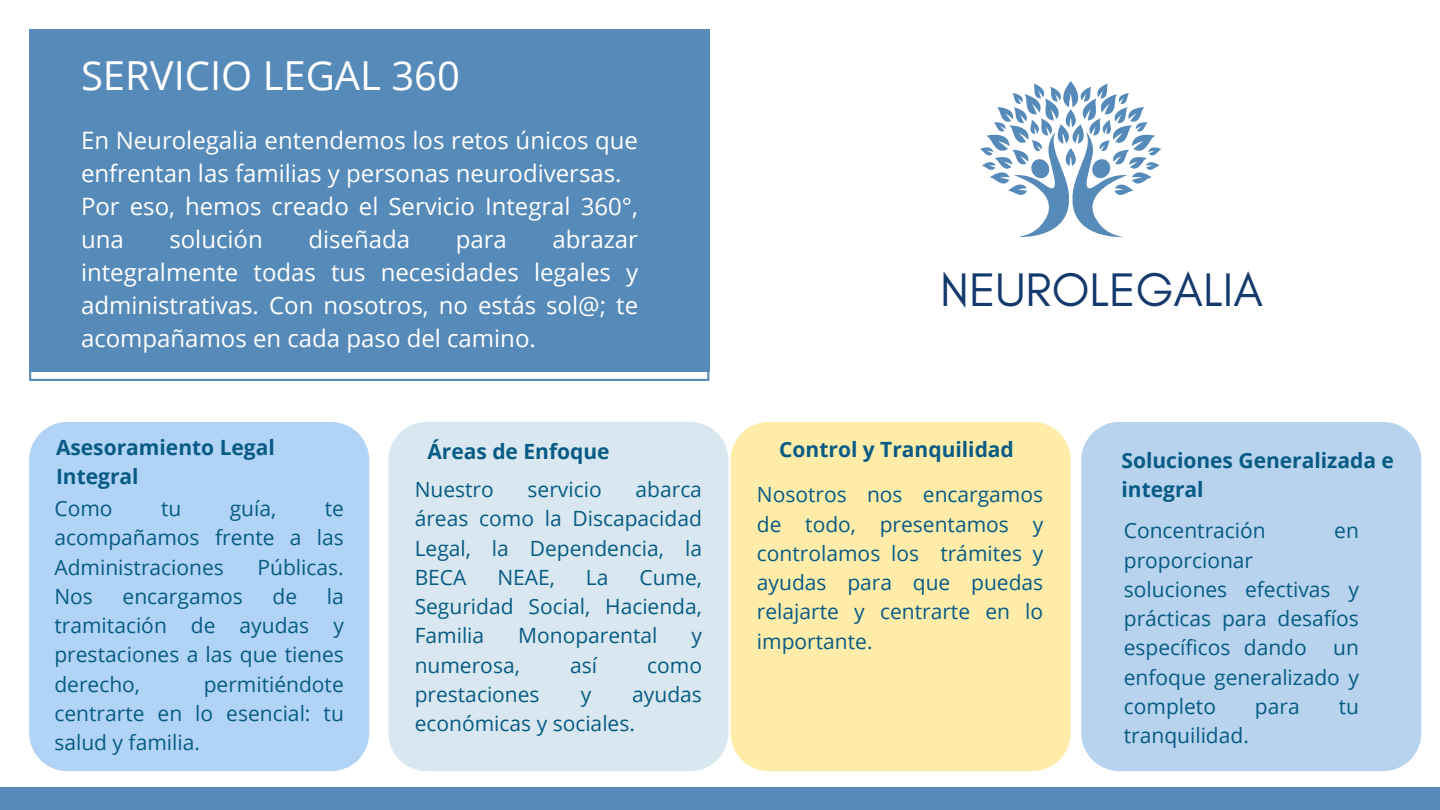
<style>
.page{position:relative;width:1440px;height:810px;background:#fff}
.page>*{position:absolute;margin:0;border:0;box-sizing:border-box;transform-origin:0 0}
.t1{font:48px "Glacial Indifference";color:#143a6d}
.t2{font:40px "Open Sans";color:#fff}
.t3{font:24px/33px "Open Sans";color:#fff}
.t4{font:21px/29.2px "Open Sans";color:#075b84;text-align:justify}
.t5{font:700 21px/29.2px "Open Sans";color:#075b84}
</style>
<div class="page">
<svg style="left:29px;top:372px;width:680px;height:9px"></svg>
<div style="left:29px;top:29px;width:680px;height:343px;background:#568ab9"></div>
<svg style="left:980px;top:81px;width:181px;height:157px"></svg>
<div style="left:29px;top:422px;width:340px;height:349px;background:#b1d4f6"></div>
<div style="left:388px;top:422px;width:340px;height:349px;background:#d9e8f0"></div>
<div style="left:731px;top:422px;width:340px;height:349px;background:#ffeca9"></div>
<div style="left:1081px;top:422px;width:340px;height:349px;background:#b7d3ed"></div>
<div style="left:0;top:788px;width:1440px;height:22px;background:#568ab9"></div>
<h2 class="t2" style="left:81px;top:47px;width:380px">SERVICIO LEGAL 360</h2>
<p class="t3" style="left:81px;top:123px;width:559px">En Neurolegalia entendemos los retos únicos que enfrentan las familias y personas neurodiversas.<br>Por eso, hemos creado el Servicio Integral 360°, una</p>
<p class="t3" style="left:169px;top:222px;width:95px">solución</p>
<p class="t3" style="left:308px;top:222px;width:103px">diseñada</p>
<p class="t3" style="left:456px;top:222px;width:53px">para</p>
<p class="t3" style="left:81px;top:222px;width:559px;text-align:justify;text-indent:472px">abrazar integralmente todas tus necesidades legales y administrativas. Con nosotros, no estás sol@; te acompañamos en cada paso del camino.</p>
<p class="t5" style="left:56px;top:432px;width:220px">Asesoramiento Legal<br>Integral</p>
<h3 class="t4" style="left:54px;top:493px;width:60px">Como</h3>
<h3 class="t4" style="left:161px;top:493px;width:22px">tu</h3>
<h3 class="t4" style="left:230px;top:493px;width:48px">guía,</h3>
<h3 class="t4" style="left:54px;top:493px;width:291px;text-indent:270px">te acompañamos frente a las Administraciones</h3>
<h3 class="t4" style="left:258px;top:552px;width:88px">Públicas.</h3>
<h3 class="t4" style="left:54px;top:581px;width:291px;text-indent:272px">la tramitación de ayudas y prestaciones a las que tienes derecho,</h3>
<h3 class="t4" style="left:54px;top:581px;width:40px">Nos</h3>
<h3 class="t4" style="left:123px;top:581px;width:122px">encargamos</h3>
<h3 class="t4" style="left:273px;top:581px;width:26px">de</h3>
<h3 class="t4" style="left:54px;top:669px;width:291px;text-indent:149px">permitiéndote centrarte en lo esencial: tu salud y familia.</h3>
<h4 class="t5" style="left:427px;top:437px;width:184px">Áreas de Enfoque</h4>
<h1 class="t4" style="left:415px;top:474px;width:289px;text-indent:221px">abarca áreas como la Discapacidad Legal, la Dependencia, la BECA</h1>
<h1 class="t4" style="left:415px;top:474px;width:81px">Nuestro</h1>
<h1 class="t4" style="left:528px;top:474px;width:76px">servicio</h1>
<h1 class="t4" style="left:415px;top:562px;width:289px;text-indent:225px">Cume, Seguridad Social, Hacienda, Familia</h1>
<h1 class="t4" style="left:497px;top:562px;width:59px">NEAE,</h1>
<h1 class="t4" style="left:586px;top:562px;width:24px">La</h1>
<h1 class="t4" style="left:518px;top:621px;width:141px">Monoparental</h1>
<h1 class="t4" style="left:691px;top:621px;width:12px">y</h1>
<h1 class="t4" style="left:415px;top:650px;width:107px">numerosa,</h1>
<h1 class="t4" style="left:570px;top:650px;width:28px">así</h1>
<h1 class="t4" style="left:647px;top:650px;width:56px">como</h1>
<h1 class="t4" style="left:415px;top:679px;width:126px">prestaciones</h1>
<h1 class="t4" style="left:581px;top:679px;width:12px">y</h1>
<h1 class="t4" style="left:415px;top:679px;width:289px;text-indent:218px">ayudas económicas y sociales.</h1>
<h4 class="t1" style="left:940px;top:261px;width:324px">NEUROLEGALIA</h4>
<h4 class="t5" style="left:779px;top:434px;width:236px">Control y Tranquilidad</h4>
<p class="t4" style="left:757px;top:480px;width:288px">Nosotros nos encargamos de todo, presentamos y controlamos los trámites y ayudas para que puedas relajarte y centrarte en lo importante.</p>
<h4 class="t5" style="left:1121px;top:445px;width:274px">Soluciones Generalizada e integral</h4>
<p class="t4" style="left:1124px;top:516px;width:143px">Concentración</p>
<p class="t4" style="left:1334px;top:516px;width:26px">en</p>
<p class="t4" style="left:1124px;top:545px;width:237px;text-align:left">proporcionar soluciones efectivas y prácticas para desafíos específicos dando</p>
<p class="t4" style="left:1124px;top:633px;width:237px;text-indent:209px">un enfoque generalizado y completo</p>
<p class="t4" style="left:1255px;top:691px;width:46px">para</p>
<p class="t4" style="left:1339px;top:691px;width:22px">tu</p>
<p class="t4" style="left:1124px;top:720px;width:127px">tranquilidad.</p>
</div>
